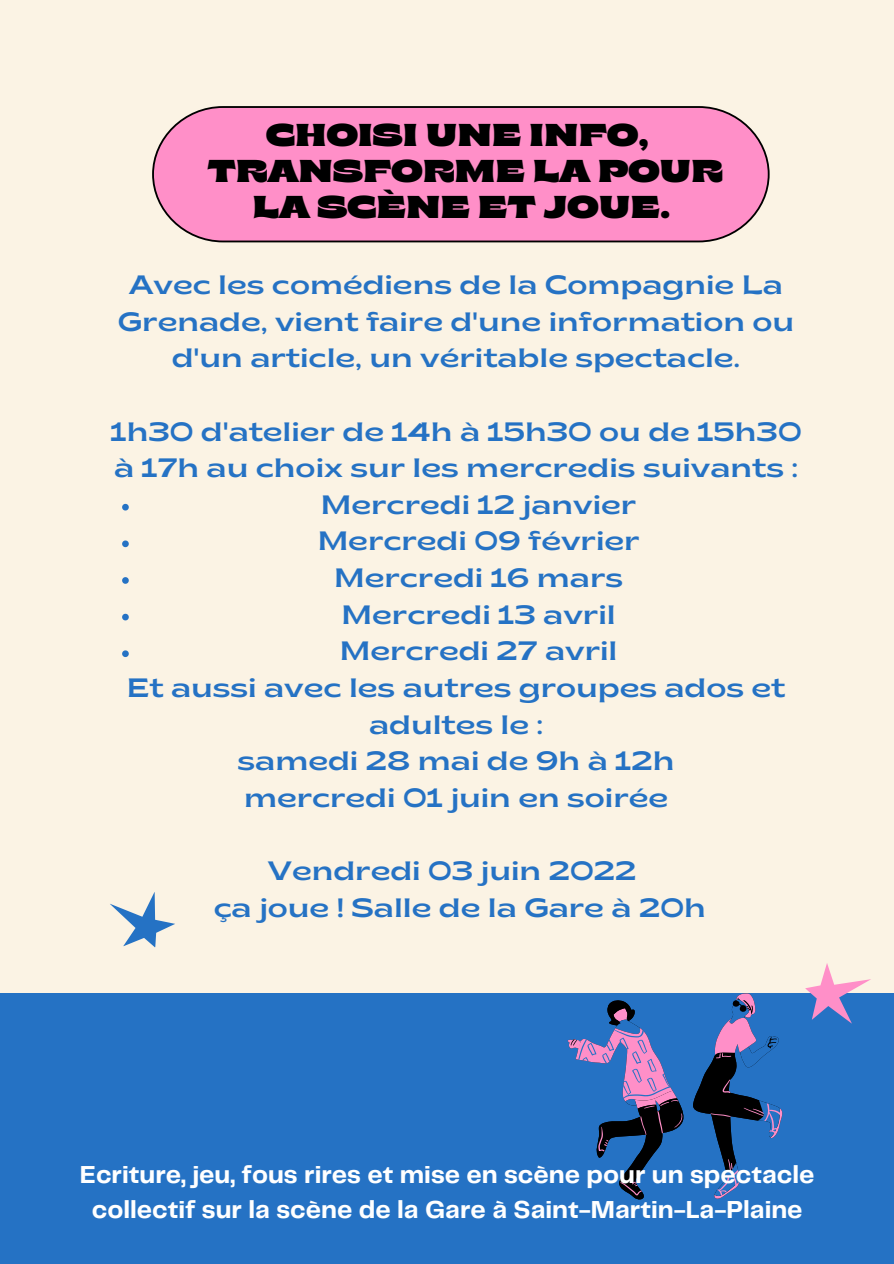
<style>
.page{position:relative;width:894px;height:1264px;background:#fff}
.page>*{position:absolute;margin:0;border:0;box-sizing:border-box;transform-origin:0 0}
.t1{font:900 semi-expanded 31.5px/36px "Brice";color:#000;text-align:center}
.t2{font:semi-expanded 26.55px/36.6px "Brice";color:#2572c4;text-align:center}
.t3{font:700 25.5px/35px "Telegraf";color:#fff;text-align:center}
</style>
<div class="page">
<div style="left:0;top:0;width:893px;height:1263px;background:#fbf3e4"></div>
<div style="left:0;top:993px;width:893px;height:270px;background:#2572c4"></div>
<svg style="left:567px;top:993px;width:215px;height:206px"></svg>
<svg style="left:805px;top:963px;width:66px;height:60px"></svg>
<svg style="left:110px;top:892px;width:65px;height:56px"></svg>
<svg style="left:122px;top:504px;width:7px;height:6px"></svg>
<svg style="left:122px;top:540px;width:7px;height:7px"></svg>
<svg style="left:122px;top:577px;width:7px;height:7px"></svg>
<svg style="left:122px;top:613px;width:7px;height:7px"></svg>
<svg style="left:122px;top:650px;width:7px;height:7px"></svg>
<svg style="left:152px;top:106px;width:617px;height:136px;background:#f790c4"></svg>
<p class="t1" style="left:207px;top:120px;width:517px">CHOISI UNE INFO,<br>TRANSFORME LA POUR<br>LA SCÈNE ET JOUE.</p>
<p class="t2" style="left:118px;top:269px;width:677px">Avec les comédiens de la Compagnie La<br>Grenade, vient faire d'une information ou d'un article, un véritable spectacle.</p>
<p class="t2" style="left:110px;top:415px;width:692px;text-align:left">1h30 d'atelier de 14h à 15h30 ou de 15h30 à 17h au choix sur les mercredis suivants :</p>
<p class="t2" style="left:321px;top:489px;width:317px">Mercredi 12 janvier</p>
<p class="t2" style="left:317px;top:525px;width:323px">Mercredi 09 février</p>
<p class="t2" style="left:334px;top:562px;width:290px">Mercredi 16 mars</p>
<p class="t2" style="left:341px;top:599px;width:275px">Mercredi 13 avril</p>
<p class="t2" style="left:339px;top:635px;width:279px">Mercredi 27 avril</p>
<p class="t2" style="left:127px;top:672px;width:660px">Et aussi avec les autres groupes ados et adultes le :</p>
<p class="t2" style="left:237px;top:745px;width:438px">samedi 28 mai de 9h à 12h</p>
<p class="t2" style="left:244px;top:782px;width:425px">mercredi 01 juin en soirée</p>
<p class="t2" style="left:268px;top:855px;width:370px">Vendredi 03 juin 2022</p>
<p class="t2" style="left:214px;top:891px;width:493px">ça joue ! Salle de la Gare à 20h</p>
<p class="t3" style="left:80px;top:1158px;width:735px">Ecriture, jeu, fous rires et mise en scène pour un spectacle collectif sur la scène de la Gare à Saint-Martin-La-Plaine</p>
</div>
